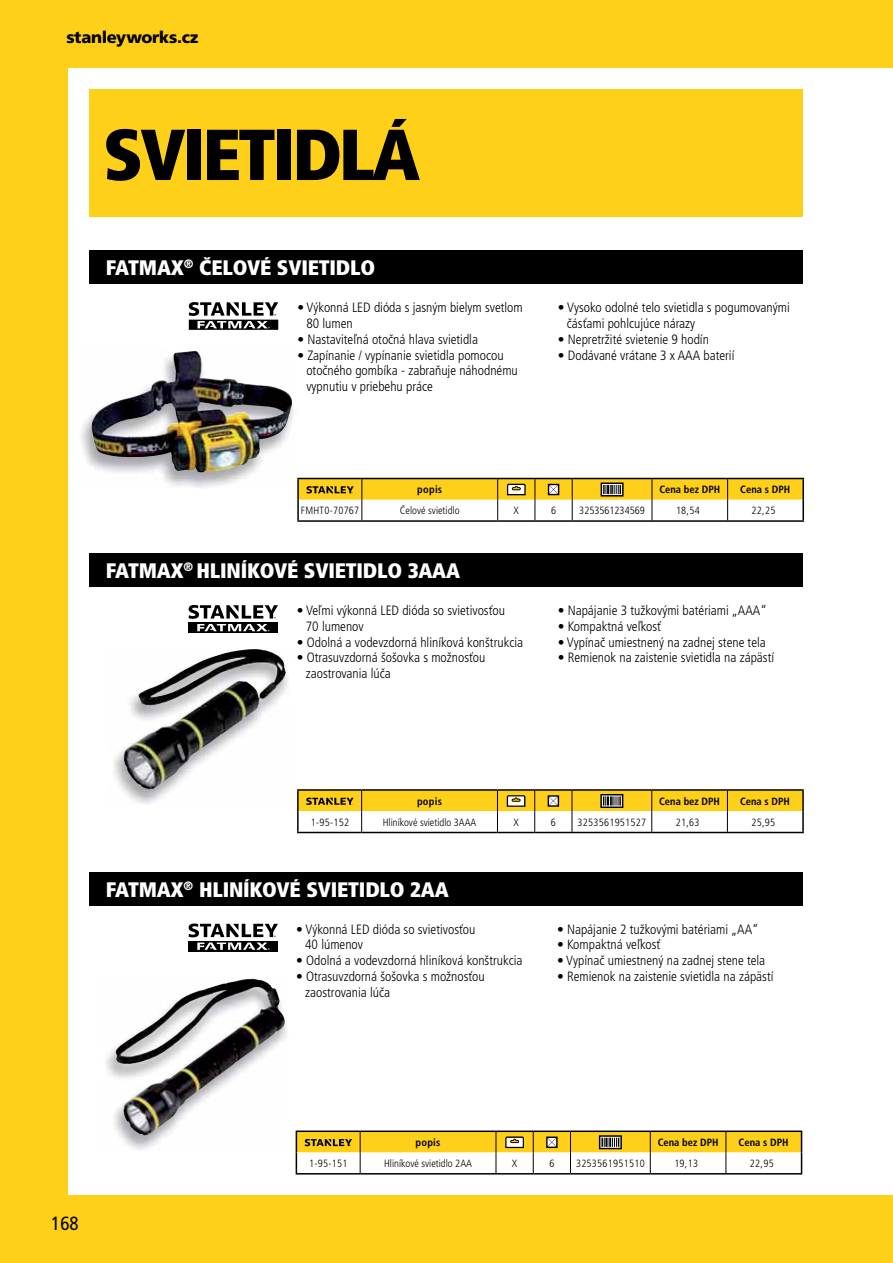
<style>
.page{position:relative;width:893px;height:1263px;background:#ffd019}
.page>*{position:absolute;margin:0;border:0;box-sizing:border-box;transform-origin:0 0}
.t1{font:900 condensed 72px "Frutiger CE";letter-spacing:-.04em;color:#000}
.t2{font:900 condensed 21px "Frutiger CE";letter-spacing:-.01em;color:#fff}
.t3{font:condensed 19.05px "Frutiger CE";color:#000}
.t4{font:900 16.5px "Frutiger CE";letter-spacing:-.02em;color:#000}
.t5{font:300 condensed 13.5px/15.8px "Frutiger CE";color:#000}
.t6{font:300 condensed 10.5px "Frutiger CE";letter-spacing:.025em;color:#000}
.t7{font:700 condensed 10.5px "Frutiger CE";color:#000}
.t8{font:300 condensed 10.5px "Frutiger LT Std";color:#000}
.t9{font:300 condensed 10.5px "Frutiger CE";color:#000}
.t10{font:300 condensed 10.5px "Frutiger LT Std";letter-spacing:.025em;color:#000}
</style>
<div class="page">
<div style="left:68px;top:68px;width:825px;height:1126px;background:#fff"></div>
<div style="left:89px;top:89px;width:714px;height:128px;background:#ffd019"></div>
<div style="left:89px;top:251px;width:714px;height:33px;background:#000"></div>
<svg style="left:189px;top:328px;width:89px;height:2px"></svg>
<svg style="left:189px;top:302px;width:89px;height:26px"></svg>
<div style="left:89px;top:554px;width:714px;height:33px;background:#000"></div>
<svg style="left:189px;top:631px;width:89px;height:2px"></svg>
<svg style="left:189px;top:605px;width:89px;height:26px"></svg>
<div style="left:89px;top:872px;width:714px;height:33px;background:#000"></div>
<div style="left:189px;top:941px;width:89px;height:10px;background:#000"></div>
<svg style="left:189px;top:923px;width:89px;height:27px"></svg>
<hr style="left:297px;top:791px;width:2px;height:20px;background:#000">
<hr style="left:297px;top:789px;width:65px;height:2px;background:#000">
<hr style="left:297px;top:811px;width:2px;height:21px;background:#000">
<hr style="left:362px;top:789px;width:135px;height:2px;background:#000">
<hr style="left:497px;top:789px;width:38px;height:2px;background:#000">
<hr style="left:535px;top:789px;width:37px;height:2px;background:#000">
<hr style="left:572px;top:789px;width:80px;height:2px;background:#000">
<hr style="left:802px;top:791px;width:2px;height:20px;background:#000">
<hr style="left:652px;top:789px;width:152px;height:2px;background:#000">
<hr style="left:497px;top:832px;width:38px;height:1px;background:#000">
<hr style="left:535px;top:832px;width:37px;height:1px;background:#000">
<hr style="left:572px;top:832px;width:80px;height:1px;background:#000">
<hr style="left:802px;top:811px;width:2px;height:21px;background:#000">
<hr style="left:652px;top:832px;width:152px;height:1px;background:#000">
<hr style="left:297px;top:832px;width:65px;height:1px;background:#000">
<hr style="left:362px;top:832px;width:135px;height:1px;background:#000">
<svg style="left:298px;top:790px;width:505px;height:42px"></svg>
<hr style="left:296px;top:1130px;width:64px;height:2px;background:#000">
<hr style="left:360px;top:1130px;width:136px;height:2px;background:#000">
<hr style="left:496px;top:1130px;width:37px;height:2px;background:#000">
<hr style="left:533px;top:1130px;width:37px;height:2px;background:#000">
<hr style="left:570px;top:1130px;width:80px;height:2px;background:#000">
<hr style="left:650px;top:1130px;width:152px;height:2px;background:#000">
<svg style="left:296px;top:1131px;width:506px;height:43px"></svg>
<hr style="left:297px;top:479px;width:2px;height:21px;background:#000">
<hr style="left:297px;top:478px;width:65px;height:1px;background:#000">
<hr style="left:297px;top:500px;width:2px;height:20px;background:#000">
<hr style="left:297px;top:520px;width:65px;height:2px;background:#000">
<hr style="left:802px;top:479px;width:2px;height:21px;background:#000">
<hr style="left:652px;top:478px;width:152px;height:1px;background:#000">
<hr style="left:362px;top:520px;width:136px;height:2px;background:#000">
<hr style="left:498px;top:520px;width:37px;height:2px;background:#000">
<hr style="left:535px;top:520px;width:37px;height:2px;background:#000">
<hr style="left:572px;top:520px;width:80px;height:2px;background:#000">
<hr style="left:802px;top:500px;width:2px;height:20px;background:#000">
<hr style="left:652px;top:520px;width:152px;height:2px;background:#000">
<svg style="left:298px;top:478px;width:505px;height:43px"></svg>
<img style="left:106px;top:978px;width:181px;height:172px">
<img style="left:116px;top:979px;width:155px;height:122px">
<img style="left:81px;top:350px;width:213px;height:138px">
<img style="left:91px;top:351px;width:201px;height:121px">
<img style="left:114px;top:670px;width:174px;height:134px">
<img style="left:123px;top:649px;width:163px;height:141px">
<p class="t4" style="left:66px;top:27px;width:133px">stanleyworks.cz</p>
<h1 class="t1" style="left:103px;top:113px;width:318px">SVIETIDLÁ</h1>
<h2 class="t2" style="left:106px;top:256px;width:271px">FATMAX<sup>®</sup> ČELOVÉ SVIETIDLO</h2>
<p class="t5" style="left:306px;top:300px;width:218px;text-indent:-9px">• Výkonná LED dióda s jasným bielym svetlom<br>80 lumen</p>
<p class="t5" style="left:297px;top:332px;width:182px">• Nastaviteľná otočná hlava svietidla</p>
<p class="t5" style="left:306px;top:348px;width:213px;text-indent:-9px">• Zapínanie / vypínanie svietidla pomocou otočného gombíka - zabraňuje náhodnému vypnutiu v priebehu práce</p>
<p class="t5" style="left:567px;top:300px;width:224px;text-indent:-9px">• Vysoko odolné telo svietidla s pogumovanými čásťami pohlcujúce nárazy</p>
<p class="t5" style="left:558px;top:332px;width:153px">• Nepretržité svietenie 9 hodín</p>
<p class="t5" style="left:558px;top:348px;width:178px">• Dodávané vrátane 3 x AAA baterií</p>
<p class="t7" style="left:417px;top:484px;width:26px">popis</p>
<p class="t7" style="left:659px;top:485px;width:62px">Cena bez DPH</p>
<p class="t7" style="left:740px;top:485px;width:52px">Cena s DPH</p>
<p class="t10" style="left:301px;top:506px;width:60px">FMHT0-70767</p>
<p class="t9" style="left:400px;top:506px;width:61px">Čelové svietidlo</p>
<p class="t8" style="left:514px;top:506px;width:7px">X</p>
<p class="t8" style="left:551px;top:506px;width:7px">6</p>
<p class="t8" style="left:579px;top:506px;width:67px">3253561234569</p>
<p class="t6" style="left:676px;top:506px;width:25px">18,54</p>
<p class="t6" style="left:752px;top:506px;width:25px">22,25</p>
<h2 class="t2" style="left:106px;top:559px;width:356px">FATMAX<sup>®</sup> HLINÍKOVÉ SVIETIDLO 3AAA</h2>
<p class="t5" style="left:306px;top:603px;width:201px;text-indent:-9px">• Veľmi výkonná LED dióda so svietivosťou<br>70 lumenov</p>
<p class="t5" style="left:297px;top:635px;width:228px">• Odolná a vodevzdorná hliníková konštrukcia</p>
<p class="t5" style="left:306px;top:650px;width:181px;text-indent:-9px">• Otrasuvzdorná šošovka s možnosťou zaostrovania lúča</p>
<p class="t5" style="left:558px;top:603px;width:211px">• Napájanie 3 tužkovými batériami „AAA“</p>
<p class="t5" style="left:558px;top:619px;width:105px">• Kompaktná veľkosť</p>
<p class="t5" style="left:558px;top:635px;width:210px">• Vypínač umiestnený na zadnej stene tela</p>
<p class="t5" style="left:558px;top:650px;width:218px">• Remienok na zaistenie svietidla na zápästí</p>
<p class="t7" style="left:417px;top:796px;width:26px">popis</p>
<p class="t7" style="left:659px;top:796px;width:62px">Cena bez DPH</p>
<p class="t7" style="left:740px;top:796px;width:52px">Cena s DPH</p>
<p class="t6" style="left:311px;top:817px;width:40px">1-95-152</p>
<p class="t8" style="left:383px;top:817px;width:95px">Hliníkové svietidlo 3AAA</p>
<p class="t8" style="left:513px;top:817px;width:7px">X</p>
<p class="t8" style="left:551px;top:817px;width:7px">6</p>
<p class="t6" style="left:577px;top:817px;width:70px">3253561951527</p>
<p class="t6" style="left:676px;top:817px;width:25px">21,63</p>
<p class="t6" style="left:751px;top:817px;width:25px">25,95</p>
<h2 class="t2" style="left:106px;top:877px;width:344px">FATMAX<sup>®</sup> HLINÍKOVÉ SVIETIDLO 2AA</h2>
<p class="t5" style="left:305px;top:922px;width:172px;text-indent:-9px">• Výkonná LED dióda so svietivosťou<br>40 lúmenov</p>
<p class="t5" style="left:296px;top:953px;width:228px">• Odolná a vodevzdorná hliníková konštrukcia</p>
<p class="t5" style="left:305px;top:969px;width:181px;text-indent:-9px">• Otrasuvzdorná šošovka s možnosťou zaostrovania lúča</p>
<p class="t5" style="left:557px;top:922px;width:203px">• Napájanie 2 tužkovými batériami „AA“</p>
<p class="t5" style="left:557px;top:937px;width:105px">• Kompaktná veľkosť</p>
<p class="t5" style="left:557px;top:953px;width:210px">• Vypínač umiestnený na zadnej stene tela</p>
<p class="t5" style="left:557px;top:969px;width:218px">• Remienok na zaistenie svietidla na zápästí</p>
<p class="t7" style="left:416px;top:1137px;width:26px">popis</p>
<p class="t7" style="left:658px;top:1137px;width:62px">Cena bez DPH</p>
<p class="t7" style="left:739px;top:1137px;width:52px">Cena s DPH</p>
<h3 class="t3" style="left:51px;top:1214px;width:29px">168</h3>
<p class="t6" style="left:309px;top:1158px;width:40px">1-95-151</p>
<p class="t8" style="left:384px;top:1158px;width:89px">Hliníkové svietidlo 2AA</p>
<p class="t8" style="left:512px;top:1158px;width:7px">X</p>
<p class="t8" style="left:549px;top:1158px;width:7px">6</p>
<p class="t6" style="left:576px;top:1158px;width:70px">3253561951510</p>
<p class="t6" style="left:674px;top:1158px;width:25px">19,13</p>
<p class="t6" style="left:750px;top:1158px;width:25px">22,95</p>
</div>
